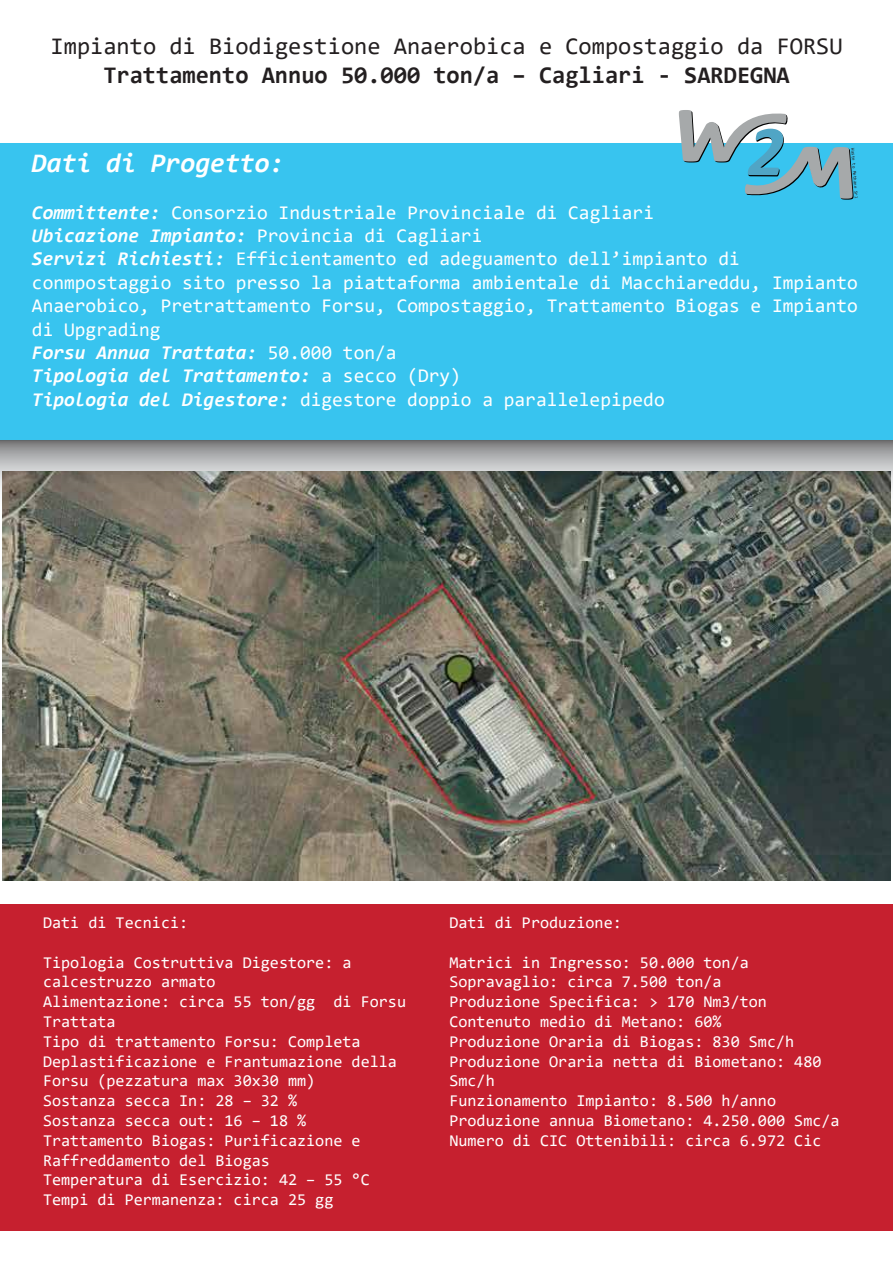
<style>
.page{position:relative;width:893px;height:1263px;background:#fff}
.page>*{position:absolute;margin:0;border:0;box-sizing:border-box;transform-origin:0 0}
.t1{font:italic 700 27px "Consolas";color:#fff}
.t2{font:24px "Consolas";color:#231f20}
.t3{font:700 24px "Consolas";color:#231f20}
.t4{font:19.5px/23.4px "Consolas";color:#fff}
.t5{font:16.5px/19.8px "Consolas";color:#fff}
.t6{font:4.5px "Consolas";color:#231f20}
.s1{font-weight:700;font-style:italic}
</style>
<div class="page">
<div style="left:0;top:143px;width:893px;height:297px;background:#38c4ef"></div>
<img style="left:2px;top:509px;width:889px;height:371px">
<svg style="left:0;top:440px;width:893px;height:69px;background:#858681"></svg>
<div style="left:0;top:904px;width:893px;height:327px;background:#c6202f"></div>
<svg style="left:679px;top:110px;width:174px;height:90px"></svg>
<h2 class="t2" style="left:51px;top:30px;width:793px">Impianto di Biodigestione Anaerobica e Compostaggio da FORSU</h2>
<h2 class="t3" style="left:103px;top:60px;width:688px">Trattamento Annuo 50.000 ton/a – Cagliari - SARDEGNA</h2>
<p class="t6" style="left:856px;top:148px;width:52px;rotate:86deg">Waste to Methane Srl</p>
<h1 class="t1" style="left:32px;top:143px;width:254px">Dati di Progetto:</h1>
<p class="t4" style="left:32px;top:200px;width:827px"><span class="s1">Committente:</span> Consorzio Industriale Provinciale di Cagliari<br><span class="s1">Ubicazione Impianto:</span> Provincia di Cagliari<br><span class="s1">Servizi Richiesti:</span> Efficientamento ed adeguamento dell’impianto di conmpostaggio sito presso la piattaforma ambientale di Macchiareddu, Impianto Anaerobico, Pretrattamento Forsu, Compostaggio, Trattamento Biogas e Impianto di Upgrading<br><span class="s1">Forsu Annua Trattata:</span> 50.000 ton/a<br><span class="s1">Tipologia del Trattamento:</span> a secco (Dry)<br><span class="s1">Tipologia del Digestore:</span> digestore doppio a parallelepipedo</p>
<p class="t5" style="left:43px;top:912px;width:147px">Dati di Tecnici:</p>
<p class="t5" style="left:43px;top:952px;width:364px">Tipologia Costruttiva Digestore: a calcestruzzo armato<br>Alimentazione: circa 55 ton/gg di Forsu<br>Trattata<br>Tipo di trattamento Forsu: Completa<br>Deplastificazione e Frantumazione della<br>Forsu (pezzatura max 30x30 mm)<br>Sostanza secca In: 28 – 32 %<br>Sostanza secca out: 16 – 18 %<br>Trattamento Biogas: Purificazione e<br>Raffreddamento del Biogas<br>Temperatura di Esercizio: 42 – 55 °C<br>Tempi di Permanenza: circa 25 gg</p>
<p class="t5" style="left:449px;top:912px;width:174px">Dati di Produzione:</p>
<p class="t5" style="left:449px;top:952px;width:392px">Matrici in Ingresso: 50.000 ton/a Sopravaglio: circa 7.500 ton/a<br>Produzione Specifica: &gt; 170 Nm3/ton Contenuto medio di Metano: 60%<br>Produzione Oraria di Biogas: 830 Smc/h Produzione Oraria netta di Biometano: 480<br>Smc/h<br>Funzionamento Impianto: 8.500 h/anno Produzione annua Biometano: 4.250.000 Smc/a Numero di CIC Ottenibili: circa 6.972 Cic</p>
</div>
